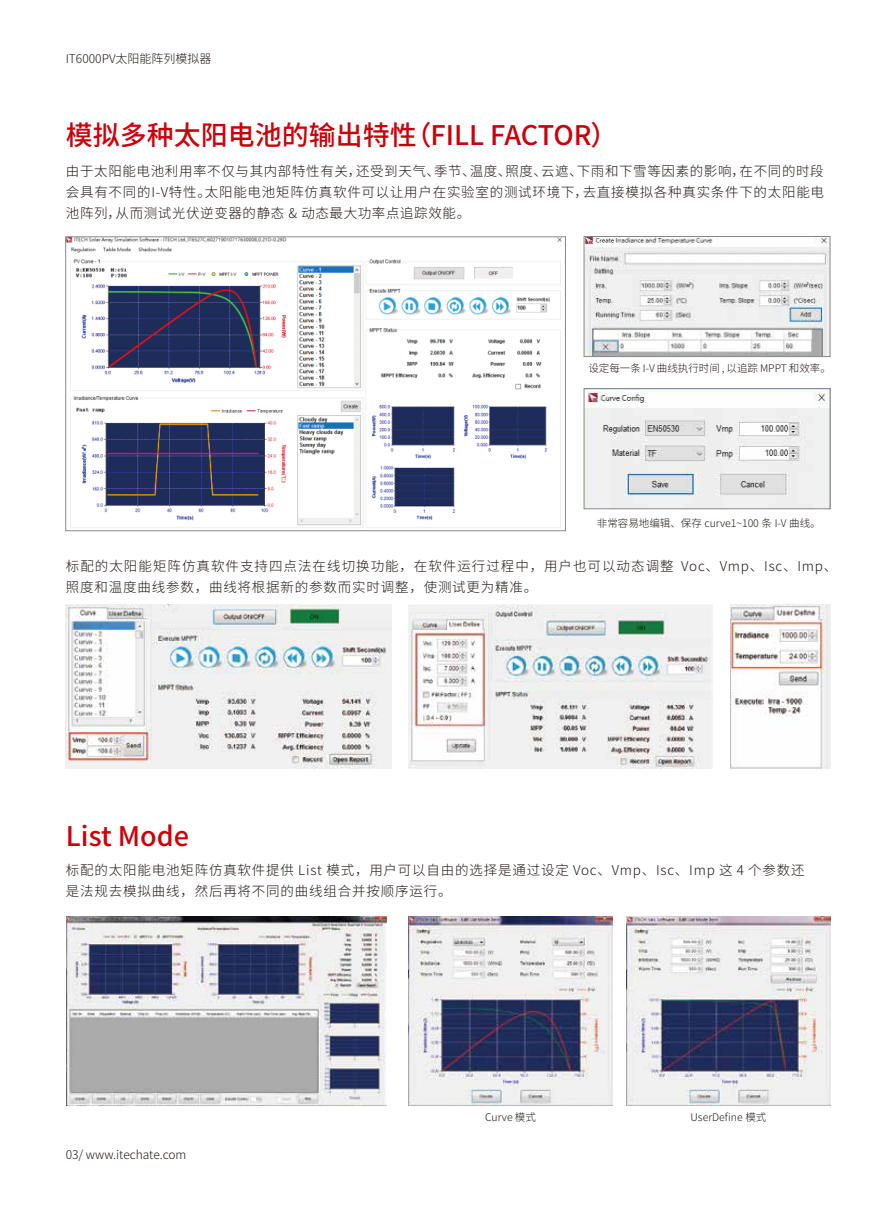
<style>
.page{position:relative;width:893px;height:1212px;background:#fff}
.page>*{position:absolute;margin:0;border:0;box-sizing:border-box;transform-origin:0 0}
.t1{font:500 27px "Source Han Sans CN";color:#c9000c}
.t2{font:300 13.5px/21px "Source Han Sans CN";letter-spacing:.06em;color:#221815}
.t3{font:300 12px "Source Han Sans CN";color:#221815}
.t4{font:300 10.5px "Source Han Sans CN";color:#221815}
</style>
<div class="page">
<img style="left:68px;top:239px;width:494px;height:289px">
<div style="left:66px;top:237px;width:500px;height:294px;border:1px solid #898989"></div>
<img style="left:586px;top:238px;width:242px;height:117px">
<div style="left:584px;top:236px;width:246px;height:121px;border:1px solid #898989"></div>
<img style="left:586px;top:390px;width:242px;height:117px">
<div style="left:584px;top:388px;width:246px;height:121px;border:1px solid #898989"></div>
<img style="left:66px;top:916px;width:321px;height:189px">
<img style="left:408px;top:916px;width:205px;height:189px">
<img style="left:626px;top:916px;width:205px;height:189px">
<img style="left:66px;top:604px;width:325px;height:164px">
<img style="left:408px;top:604px;width:305px;height:164px">
<img style="left:730px;top:604px;width:101px;height:164px">
<p class="t3" style="left:66px;top:52px;width:147px">IT6000PV太阳能阵列模拟器</p>
<h1 class="t1" style="left:66px;top:120px;width:553px">模拟多种太阳电池的输出特性（FILL FACTOR）</h1>
<p class="t2" style="left:66px;top:161px;width:760px;text-align:justify">由于太阳能电池利用率不仅与其内部特性有关，还受到天气、季节、温度、照度、云遮、下雨和下雪等因素的影响，在不同的时段会具有不同的I-V特性。太阳能电池矩阵仿真软件可以让用户在实验室的测试环境下，去直接模拟各种真实条件下的太阳能电池阵列，从而测试光伏逆变器的静态 &amp; 动态最大功率点追踪效能。</p>
<p class="t4" style="left:588px;top:362px;width:244px">设定每一条 I-V 曲线执行时间 , 以追踪 MPPT 和效率。</p>
<p class="t4" style="left:597px;top:517px;width:225px">非常容易地编辑、保存 curve1~100 条 I-V 曲线。</p>
<p class="t2" style="left:66px;top:556px;width:773px">标配的太阳能矩阵仿真软件支持四点法在线切换功能，在软件运行过程中，用户也可以动态调整 Voc、Vmp、Isc、Imp、照度和温度曲线参数，曲线将根据新的参数而实时调整，使测试更为精准。</p>
<h1 class="t1" style="left:66px;top:821px;width:125px">List Mode</h1>
<p class="t2" style="left:66px;top:859px;width:740px">标配的太阳能电池矩阵仿真软件提供 List 模式，用户可以自由的选择是通过设定 Voc、Vmp、Isc、Imp 这 4 个参数还是法规去模拟曲线，然后再将不同的曲线组合并按顺序运行。</p>
<p class="t3" style="left:66px;top:1148px;width:122px">03/ www.itechate.com</p>
<p class="t4" style="left:485px;top:1111px;width:52px">Curve 模式</p>
<p class="t4" style="left:690px;top:1111px;width:77px">UserDefine 模式</p>
</div>
